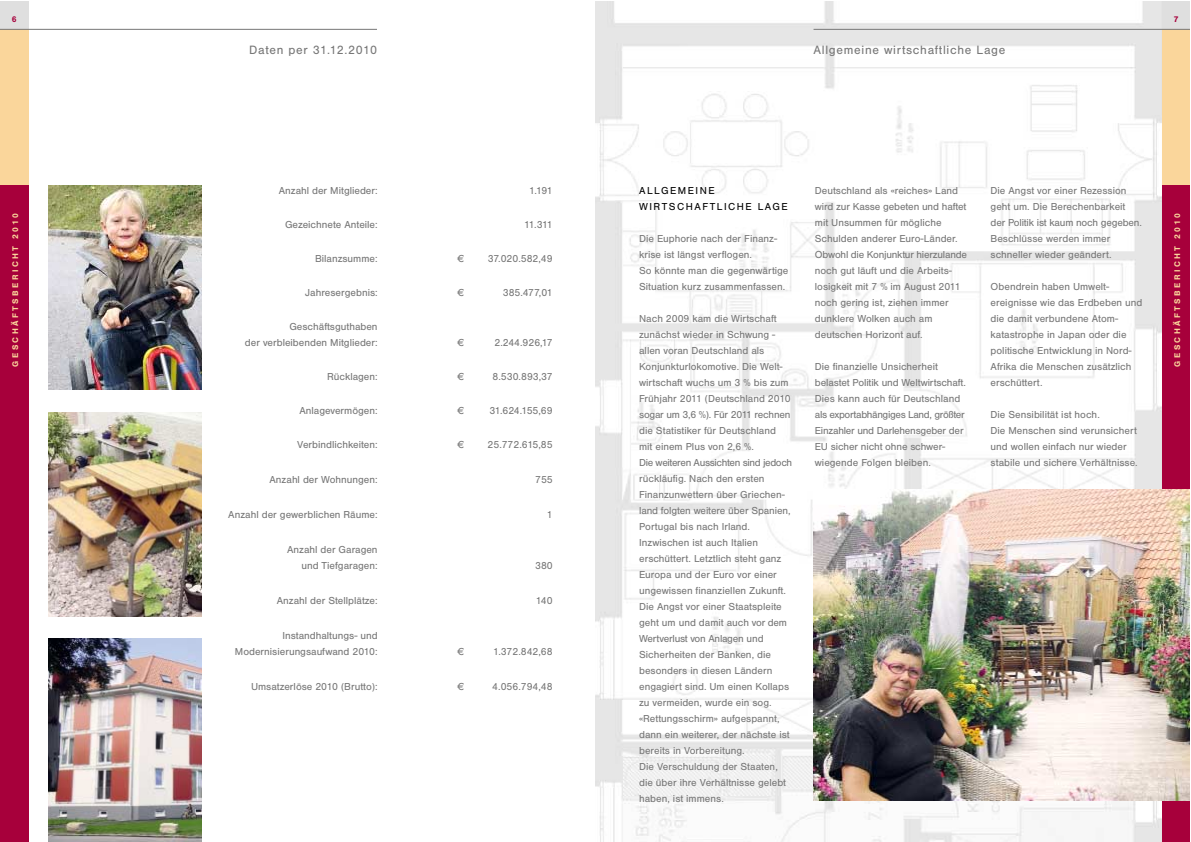
<style>
.page{position:relative;width:1191px;height:842px;background:#fff}
.page>*{position:absolute;margin:0;border:0;box-sizing:border-box;transform-origin:0 0}
.t1{font:12.5px "Sans";letter-spacing:.055em;color:#777}
.t2{font:10.5px/16px "Sans";color:#777}
.t3{font:10.5px/16px "Sans";letter-spacing:.14em;color:#000}
.t4{font:10.5px "Sans";letter-spacing:-.02em;color:#777}
.t5{font:700 8.5px "Sans";letter-spacing:.28em;color:#fad69b}
.t6{font:700 8.5px "Sans";color:#a7003b}
</style>
<div class="page">
<img style="left:595px;top:1px;width:567px;height:841px">
<div style="left:1162px;top:1px;width:28px;height:841px;background:#dfdfdf"></div>
<div style="left:1162px;top:29px;width:28px;height:786px;background:#fad69b"></div>
<div style="left:1162px;top:185px;width:28px;height:657px;background:#a7003b"></div>
<hr style="left:814px;top:29px;width:376px;height:1px;background:#777">
<img style="left:814px;top:489px;width:376px;height:311px">
<div style="left:0;top:1px;width:28px;height:841px;background:#dfdfdf"></div>
<div style="left:0;top:29px;width:28px;height:786px;background:#fad69b"></div>
<div style="left:0;top:185px;width:28px;height:657px;background:#a7003b"></div>
<hr style="left:0;top:29px;width:377px;height:1px;background:#777">
<img style="left:48px;top:185px;width:153px;height:204px">
<img style="left:48px;top:412px;width:153px;height:204px">
<img style="left:48px;top:639px;width:153px;height:203px">
<p class="t6" style="left:12px;top:16px;width:6px">6</p>
<p class="t5" style="left:12px;top:367px;width:155px;rotate:-90deg">GESCHÄFTSBERICHT 2010</p>
<p class="t1" style="left:249px;top:45px;width:129px">Daten per 31.12.2010</p>
<p class="t2" style="left:279px;top:183px;width:100px">Anzahl der Mitglieder:</p>
<p class="t2" style="left:529px;top:183px;width:25px">1.191</p>
<p class="t2" style="left:285px;top:217px;width:94px">Gezeichnete Anteile:</p>
<p class="t2" style="left:524px;top:217px;width:30px">11.311</p>
<p class="t2" style="left:315px;top:251px;width:64px">Bilanzsumme:</p>
<p class="t2" style="left:457px;top:251px;width:9px">¤</p>
<p class="t2" style="left:488px;top:251px;width:66px">37.020.582,49</p>
<p class="t2" style="left:305px;top:285px;width:74px">Jahresergebnis:</p>
<p class="t2" style="left:457px;top:285px;width:9px">¤</p>
<p class="t2" style="left:503px;top:285px;width:51px">385.477,01</p>
<p class="t2" style="left:245px;top:319px;width:134px;text-align:right">Geschäftsguthaben<br>der verbleibenden Mitglieder:</p>
<p class="t2" style="left:457px;top:335px;width:9px">¤</p>
<p class="t2" style="left:495px;top:335px;width:60px">2.244.926,17</p>
<p class="t2" style="left:327px;top:369px;width:52px">Rücklagen:</p>
<p class="t2" style="left:457px;top:369px;width:9px">¤</p>
<p class="t2" style="left:493px;top:369px;width:62px">8.530.893,37</p>
<p class="t2" style="left:299px;top:403px;width:80px">Anlagevermögen:</p>
<p class="t2" style="left:457px;top:403px;width:9px">¤</p>
<p class="t4" style="left:489px;top:406px;width:65px">31.624.155,69</p>
<p class="t2" style="left:297px;top:437px;width:82px">Verbindlichkeiten:</p>
<p class="t2" style="left:457px;top:437px;width:9px">¤</p>
<p class="t2" style="left:488px;top:437px;width:67px">25.772.615,85</p>
<p class="t2" style="left:270px;top:472px;width:110px">Anzahl der Wohnungen:</p>
<p class="t2" style="left:535px;top:472px;width:19px">755</p>
<p class="t2" style="left:228px;top:507px;width:151px">Anzahl der gewerblichen Räume:</p>
<p class="t2" style="left:547px;top:507px;width:7px">1</p>
<p class="t2" style="left:287px;top:542px;width:92px;text-align:right">Anzahl der Garagen und Tiefgaragen:</p>
<p class="t2" style="left:535px;top:558px;width:19px">380</p>
<p class="t2" style="left:277px;top:593px;width:102px">Anzahl der Stellplätze:</p>
<p class="t2" style="left:536px;top:593px;width:18px">140</p>
<p class="t2" style="left:235px;top:628px;width:144px;text-align:right">Instandhaltungs- und<br>Modernisierungsaufwand 2010:</p>
<p class="t2" style="left:457px;top:644px;width:9px">¤</p>
<p class="t2" style="left:493px;top:644px;width:61px">1.372.842,68</p>
<p class="t2" style="left:251px;top:679px;width:128px">Umsatzerlöse 2010 (Brutto):</p>
<p class="t2" style="left:457px;top:679px;width:9px">¤</p>
<p class="t2" style="left:492px;top:679px;width:62px">4.056.794,48</p>
<p class="t1" style="left:814px;top:45px;width:193px">Allgemeine wirtschaftliche Lage</p>
<p class="t6" style="left:1174px;top:16px;width:6px">7</p>
<p class="t3" style="left:639px;top:183px;width:150px">ALLGEMEINE<br>WIRTSCHAFTLICHE LAGE</p>
<p class="t2" style="left:639px;top:231px;width:151px">Die Euphorie nach der Finanz&shy;krise ist längst verflogen.<br>So könnte man die gegenwärtige<br>Situation kurz zusammenfassen.</p>
<p class="t2" style="left:639px;top:311px;width:155px">Nach 2009 kam die Wirtschaft zunächst wieder in Schwung - allen voran Deutschland als<br>Konjunkturlokomotive. Die Welt&shy;wirtschaft wuchs um 3 % bis zum<br>Frühjahr 2011 (Deutschland 2010 sogar um 3,6 %). Für 2011 rechnen die Statistiker für Deutschland<br>mit einem Plus von 2,6 %.<br>Die weiteren Aussichten sind jedoch rückläufig. Nach den ersten<br>Finanzunwettern über Griechen&shy;land folgten weitere über Spanien,<br>Portugal bis nach Irland.<br>Inzwischen ist auch Italien erschüttert. Letztlich steht ganz<br>Europa und der Euro vor einer ungewissen finanziellen Zukunft.<br>Die Angst vor einer Staatspleite geht um und damit auch vor dem<br>Wertverlust von Anlagen und<br>Sicherheiten der Banken, die besonders in diesen Ländern engagiert sind. Um einen Kollaps zu vermeiden, wurde ein sog. «Rettungsschirm» aufgespannt, dann ein weiterer, der nächste ist bereits in Vorbereitung.<br>Die Verschuldung der Staaten, die über ihre Verhältnisse gelebt haben, ist immens.</p>
<p class="t2" style="left:815px;top:183px;width:154px">Deutschland als «reiches» Land wird zur Kasse gebeten und haftet mit Unsummen für mögliche<br>Schulden anderer Euro-Länder.<br>Obwohl die Konjunktur hierzulande noch gut läuft und die Arbeits&shy;losigkeit mit 7 % im August 2011 noch gering ist, ziehen immer dunklere Wolken auch am deutschen Horizont auf.</p>
<p class="t2" style="left:815px;top:359px;width:153px">Die finanzielle Unsicherheit belastet Politik und Weltwirtschaft.<br>Dies kann auch für Deutschland als exportabhängiges Land, größter<br>Einzahler und Darlehensgeber der<br>EU sicher nicht ohne schwer&shy;wiegende Folgen bleiben.</p>
<p class="t2" style="left:991px;top:183px;width:153px">Die Angst vor einer Rezession geht um. Die Berechenbarkeit der Politik ist kaum noch gegeben.<br>Beschlüsse werden immer schneller wieder geändert.</p>
<p class="t2" style="left:991px;top:279px;width:153px">Obendrein haben Umwelt&shy;ereignisse wie das Erdbeben und die damit verbundene Atom&shy;katastrophe in Japan oder die politische Entwicklung in Nord-<br>Afrika die Menschen zusätzlich erschüttert.</p>
<p class="t2" style="left:991px;top:407px;width:149px">Die Sensibilität ist hoch.<br>Die Menschen sind verunsichert und wollen einfach nur wieder stabile und sichere Verhältnisse.</p>
<p class="t5" style="left:1174px;top:367px;width:155px;rotate:-90deg">GESCHÄFTSBERICHT 2010</p>
</div>
